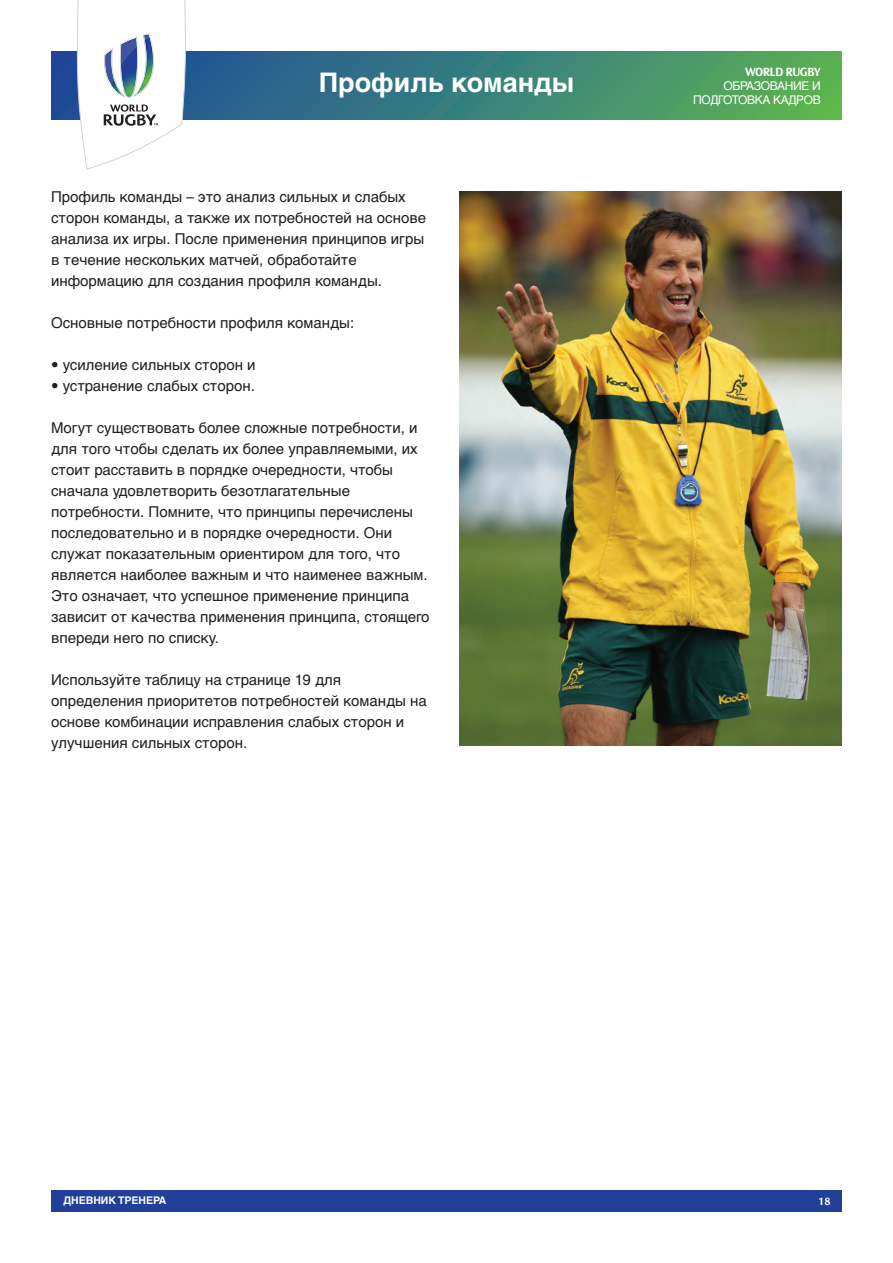
<style>
.page{position:relative;width:893px;height:1263px;background:#fff}
.page>*{position:absolute;margin:0;border:0;box-sizing:border-box;transform-origin:0 0}
.t1{font:700 27px "Helvetica Cyr";color:#fff}
.t2{font:15px/21px "Helvetica Cyr Upright";color:#231f20}
.t3{font:12px/14.4px "Helvetica Cyr Upright";letter-spacing:-.03em;color:#fff;text-align:right}
.t4{font:700 12px "FS Blake";letter-spacing:-.03em;color:#fff}
.t5{font:700 10.5px "Helvetica Cyr";color:#fff}
.t6{font:700 10.5px "FS Blake";color:#fff}
</style>
<div class="page">
<svg style="left:51px;top:51px;width:791px;height:68px;background:#3c8178"></svg>
<svg style="left:77px;top:0;width:109px;height:170px"></svg>
<div style="left:51px;top:1191px;width:791px;height:21px;background:#223f99"></div>
<img style="left:459px;top:191px;width:382px;height:554px">
<h1 class="t1" style="left:319px;top:73px;width:257px">Профиль команды</h1>
<p class="t2" style="left:51px;top:188px;width:377px">Профиль команды – это анализ сильных и слабых сторон команды, а также их потребностей на основе анализа их игры. После применения принципов игры в течение нескольких матчей, обработайте информацию для создания профиля команды.</p>
<p class="t2" style="left:51px;top:314px;width:305px">Основные потребности профиля команды:</p>
<p class="t2" style="left:51px;top:356px;width:206px">• усиление сильных сторон и</p>
<p class="t2" style="left:51px;top:377px;width:205px">• устранение слабых сторон.</p>
<p class="t2" style="left:51px;top:419px;width:380px">Могут существовать более сложные потребности, и для того чтобы сделать их более управляемыми, их стоит расставить в порядке очередности, чтобы сначала удовлетворить безотлагательные потребности. Помните, что принципы перечислены последовательно и в порядке очередности. Они служат показательным ориентиром для того, что является наиболее важным и что наименее важным.<br>Это означает, что успешное применение принципа зависит от качества применения принципа, стоящего впереди него по списку.</p>
<p class="t2" style="left:51px;top:671px;width:377px">Используйте таблицу на странице 19 для определения приоритетов потребностей команды на основе комбинации исправления слабых сторон и улучшения сильных сторон.</p>
<p class="t4" style="left:745px;top:67px;width:77px">WORLD RUGBY</p>
<p class="t3" style="left:693px;top:79px;width:129px">ОБРАЗОВАНИЕ И<br>ПОДГОТОВКА КАДРОВ</p>
<p class="t5" style="left:64px;top:1197px;width:104px">ДНЕВНИК ТРЕНЕРА</p>
<p class="t6" style="left:818px;top:1197px;width:14px">18</p>
</div>
